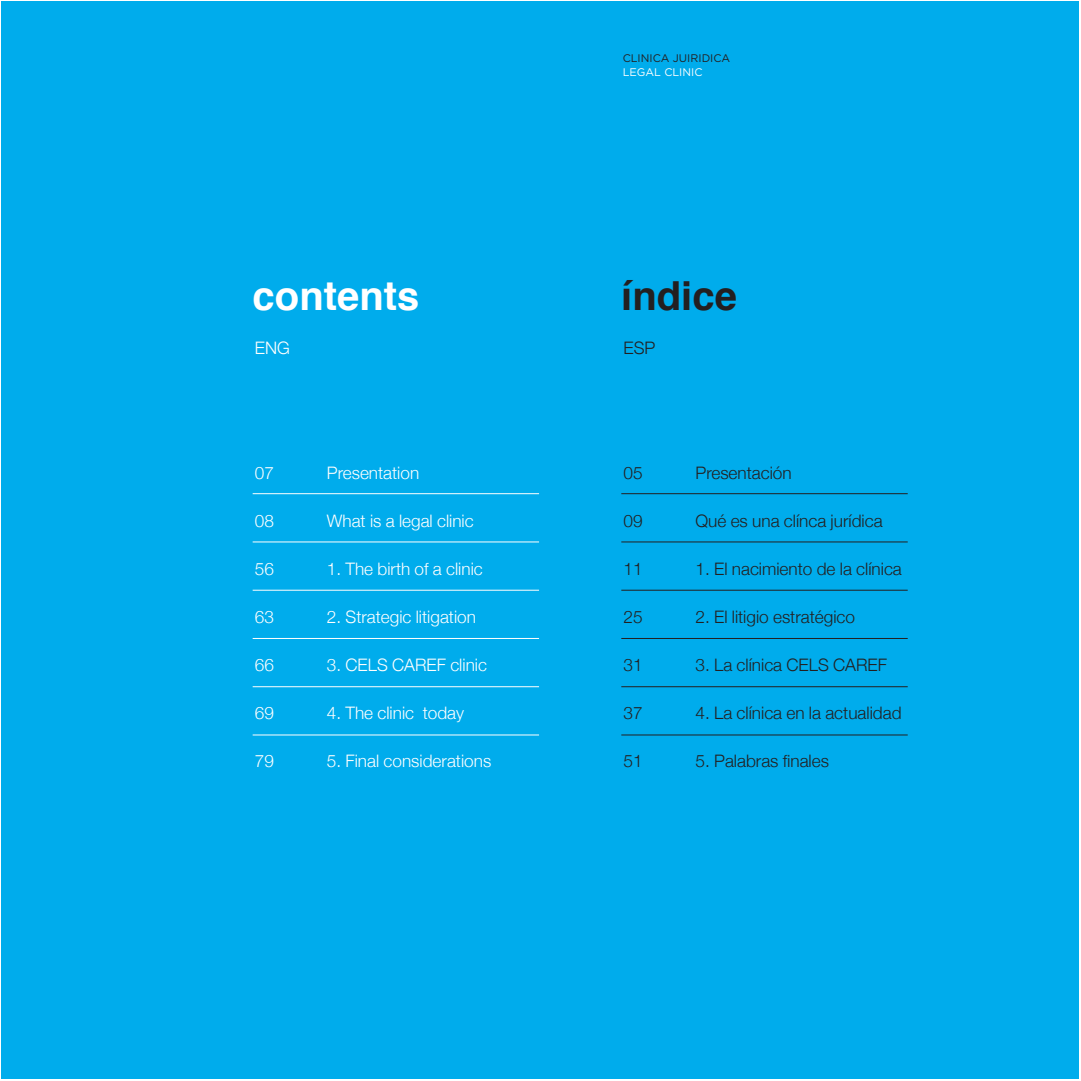
<style>
.page{position:relative;width:1081px;height:1081px;background:#fff}
.page>*{position:absolute;margin:0;border:0;box-sizing:border-box;transform-origin:0 0}
.t1{font:700 40px "Helvetica";color:#fff}
.t2{font:700 40px "Helvetica";color:#231f20}
.t3{font:300 17.2px "Helvetica Neue";color:#231f20}
.t4{font:300 17.2px "Helvetica Neue";color:#fff}
.t5{font:11px "Gotham";color:#231f20}
.t6{font:11px "Gotham";color:#fff}
</style>
<div class="page">
<div style="left:2px;top:2px;width:1077px;height:1077px;background:#00acec"></div>
<hr style="left:621px;top:493px;width:286px;height:1px;background:#231f20">
<hr style="left:253px;top:493px;width:286px;height:1px;background:#fff">
<hr style="left:621px;top:541px;width:286px;height:1px;background:#231f20">
<hr style="left:253px;top:541px;width:286px;height:1px;background:#fff">
<hr style="left:621px;top:590px;width:286px;height:1px;background:#231f20">
<hr style="left:253px;top:590px;width:286px;height:1px;background:#fff">
<hr style="left:621px;top:638px;width:286px;height:1px;background:#231f20">
<hr style="left:253px;top:638px;width:286px;height:1px;background:#fff">
<hr style="left:621px;top:686px;width:286px;height:1px;background:#231f20">
<hr style="left:253px;top:686px;width:286px;height:1px;background:#fff">
<hr style="left:621px;top:734px;width:286px;height:1px;background:#231f20">
<hr style="left:253px;top:734px;width:286px;height:1px;background:#fff">
<p class="t5" style="left:622px;top:51px;width:109px">CLINICA JUIRIDICA</p>
<p class="t6" style="left:622px;top:65px;width:49px">LEGAL CLINIC</p>
<h1 class="t1" style="left:253px;top:264px;width:168px">contents</h1>
<h1 class="t2" style="left:621px;top:264px;width:117px">índice</h1>
<p class="t4" style="left:255px;top:334px;width:37px">ENG</p>
<p class="t3" style="left:623px;top:334px;width:33px">ESP</p>
<p class="t4" style="left:255px;top:459px;width:21px">07</p>
<p class="t4" style="left:327px;top:459px;width:94px">Presentation</p>
<p class="t4" style="left:255px;top:507px;width:21px">08</p>
<p class="t4" style="left:327px;top:507px;width:148px">What is a legal clinic</p>
<p class="t4" style="left:255px;top:555px;width:21px">56</p>
<p class="t4" style="left:327px;top:555px;width:157px">1. The birth of a clinic</p>
<p class="t4" style="left:255px;top:603px;width:21px">63</p>
<p class="t4" style="left:327px;top:603px;width:151px">2. Strategic litigation</p>
<p class="t4" style="left:255px;top:651px;width:21px">66</p>
<p class="t4" style="left:327px;top:651px;width:42px">3. Cels</p>
<p class="t4" style="left:392px;top:651px;width:24px">Caref</p>
<p class="t4" style="left:450px;top:651px;width:38px">clinic</p>
<p class="t4" style="left:255px;top:699px;width:21px">69</p>
<p class="t4" style="left:327px;top:699px;width:139px">4. The clinic today</p>
<p class="t4" style="left:255px;top:747px;width:21px">79</p>
<p class="t4" style="left:327px;top:747px;width:166px">5. Final considerations</p>
<p class="t3" style="left:623px;top:459px;width:21px">05</p>
<p class="t3" style="left:695px;top:459px;width:98px">Presentación</p>
<p class="t3" style="left:623px;top:507px;width:21px">09</p>
<p class="t3" style="left:695px;top:507px;width:189px">Qué es una clínca jurídica</p>
<p class="t3" style="left:623px;top:555px;width:21px">11</p>
<p class="t3" style="left:695px;top:555px;width:208px">1. El nacimiento de la clínica</p>
<p class="t3" style="left:623px;top:603px;width:21px">25</p>
<p class="t3" style="left:695px;top:603px;width:161px">2. El litigio estratégico</p>
<p class="t3" style="left:623px;top:651px;width:21px">31</p>
<p class="t3" style="left:695px;top:651px;width:114px">3. La clínica Cels</p>
<p class="t3" style="left:833px;top:651px;width:24px">Caref</p>
<p class="t3" style="left:623px;top:699px;width:21px">37</p>
<p class="t3" style="left:695px;top:699px;width:207px">4. La clínica en la actualidad</p>
<p class="t3" style="left:623px;top:747px;width:21px">51</p>
<p class="t3" style="left:695px;top:747px;width:135px">5. Palabras finales</p>
</div>
